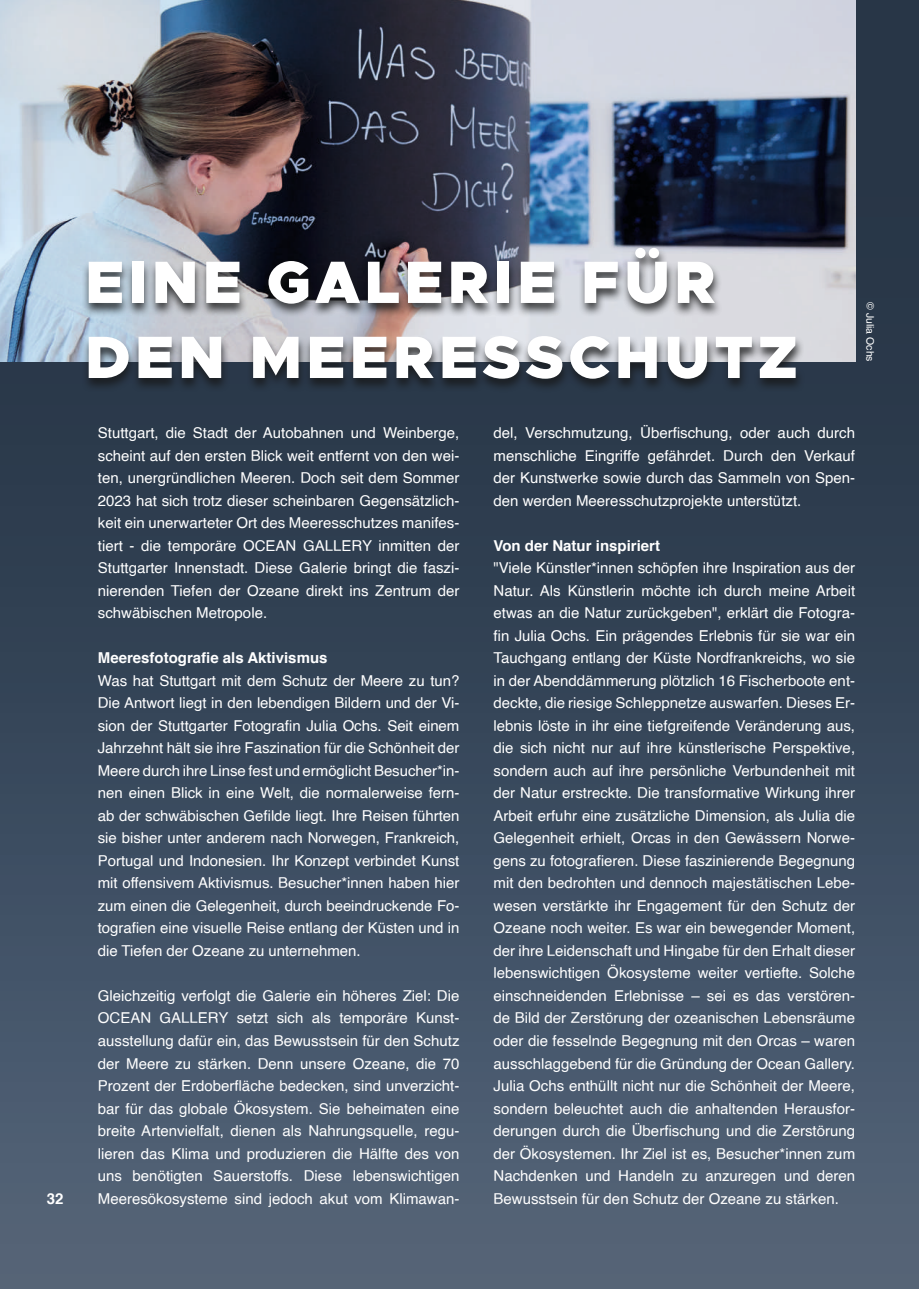
<style>
.page{position:relative;width:919px;height:1289px;background:#fff}
.page>*{position:absolute;margin:0;border:0;box-sizing:border-box;transform-origin:0 0}
.t1{font:900 60px/75px "Metropolis";letter-spacing:.07em;color:#fff}
.t2{font:15px/22.5px "Helvetica";color:#fff;text-align:justify}
.t3{font:700 15px "Helvetica";color:#fff}
.t4{font:10.5px "Helvetica";color:#fff}
</style>
<div class="page">
<div style="left:0;top:0;width:918px;height:1288px;background:linear-gradient(to bottom,#1e2d3d,#506075)"></div>
<img style="left:0;top:0;width:855px;height:361px">
<div style="left:81px;top:246px;width:723px;height:147px;background:#171818;opacity:.8"></div>
<p class="t3" style="left:47px;top:1186px;width:18px">32</p>
<h1 class="t1" style="left:85px;top:245px;width:714px">EINE GALERIE FÜR<br>DEN MEERESSCHUTZ</h1>
<p class="t4" style="left:878px;top:302px;width:61px;rotate:90deg">© Julia Ochs</p>
<p class="t2" style="left:98px;top:422px;width:363px">Stuttgart, die Stadt der Autobahnen und Weinberge, scheint auf den ersten Blick weit entfernt von den wei&shy;ten, unergründlichen Meeren. Doch seit dem Sommer 2023 hat sich trotz dieser scheinbaren Gegensätzlich&shy;keit ein unerwarteter Ort des Meeresschutzes manifes&shy;tiert - die temporäre OCEAN GALLERY inmitten der Stuttgarter Innenstadt. Diese Galerie bringt die faszi&shy;nierenden Tiefen der Ozeane direkt ins Zentrum der schwäbischen Metropole.</p>
<p class="t3" style="left:98px;top:646px;width:231px">Meeresfotografie als Aktivismus</p>
<p class="t2" style="left:98px;top:669px;width:363px">Was hat Stuttgart mit dem Schutz der Meere zu tun?<br>Die Antwort liegt in den lebendigen Bildern und der Vi&shy;sion der Stuttgarter Fotografin Julia Ochs. Seit einem Jahrzehnt hält sie ihre Faszination für die Schönheit der Meere durch ihre Linse fest und ermöglicht Besucher*in&shy;nen einen Blick in eine Welt, die normalerweise fern&shy;ab der schwäbischen Gefilde liegt. Ihre Reisen führten sie bisher unter anderem nach Norwegen, Frankreich, Portugal und Indonesien. Ihr Konzept verbindet Kunst mit offensivem Aktivismus. Besucher*innen haben hier zum einen die Gelegenheit, durch beeindruckende Fo&shy;tografien eine visuelle Reise entlang der Küsten und in die Tiefen der Ozeane zu unternehmen.</p>
<p class="t2" style="left:98px;top:984px;width:363px">Gleichzeitig verfolgt die Galerie ein höheres Ziel: Die OCEAN GALLERY setzt sich als temporäre Kunst&shy;ausstellung dafür ein, das Bewusstsein für den Schutz der Meere zu stärken. Denn unsere Ozeane, die 70<br>Prozent der Erdoberfläche bedecken, sind unverzicht&shy;bar für das globale Ökosystem. Sie beheimaten eine breite Artenvielfalt, dienen als Nahrungsquelle, regu&shy;lieren das Klima und produzieren die Hälfte des von uns benötigten Sauerstoffs. Diese lebenswichtigen Meeresökosysteme sind jedoch akut vom Klimawan-</p>
<p class="t2" style="left:493px;top:422px;width:363px">del, Verschmutzung, Überfischung, oder auch durch menschliche Eingriffe gefährdet. Durch den Verkauf der Kunstwerke sowie durch das Sammeln von Spen&shy;den werden Meeresschutzprojekte unterstützt.</p>
<p class="t3" style="left:493px;top:533px;width:168px">Von der Natur inspiriert</p>
<p class="t2" style="left:493px;top:557px;width:363px">"Viele Künstler*innen schöpfen ihre Inspiration aus der Natur. Als Künstlerin möchte ich durch meine Arbeit etwas an die Natur zurückgeben", erklärt die Fotogra&shy;fin Julia Ochs. Ein prägendes Erlebnis für sie war ein Tauchgang entlang der Küste Nordfrankreichs, wo sie in der Abenddämmerung plötzlich 16 Fischerboote ent&shy;deckte, die riesige Schleppnetze auswarfen. Dieses Er&shy;lebnis löste in ihr eine tiefgreifende Veränderung aus, die sich nicht nur auf ihre künstlerische Perspektive, sondern auch auf ihre persönliche Verbundenheit mit der Natur erstreckte. Die transformative Wirkung ihrer Arbeit erfuhr eine zusätzliche Dimension, als Julia die Gelegenheit erhielt, Orcas in den Gewässern Norwe&shy;gens zu fotografieren. Diese faszinierende Begegnung mit den bedrohten und dennoch majestätischen Lebe&shy;wesen verstärkte ihr Engagement für den Schutz der Ozeane noch weiter. Es war ein bewegender Moment, der ihre Leidenschaft und Hingabe für den Erhalt dieser lebenswichtigen Ökosysteme weiter vertiefte. Solche einschneidenden Erlebnisse – sei es das verstören&shy;de Bild der Zerstörung der ozeanischen Lebensräume oder die fesselnde Begegnung mit den Orcas – waren ausschlaggebend für die Gründung der Ocean Gallery.<br>Julia Ochs enthüllt nicht nur die Schönheit der Meere, sondern beleuchtet auch die anhaltenden Herausfor&shy;derungen durch die Überfischung und die Zerstörung der Ökosystemen. Ihr Ziel ist es, Besucher*innen zum Nachdenken und Handeln zu anzuregen und deren Bewusstsein für den Schutz der Ozeane zu stärken.</p>
</div>
